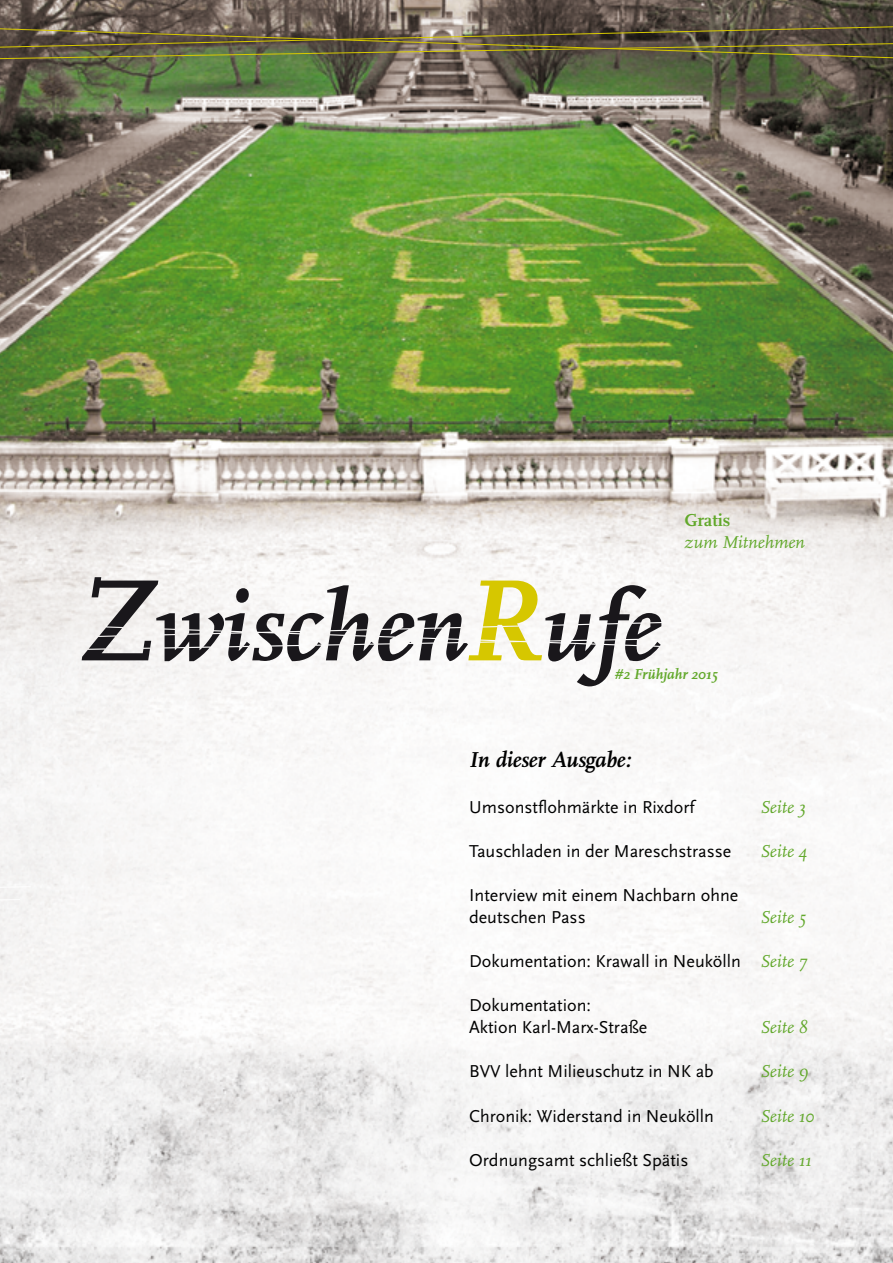
<style>
.page{position:relative;width:893px;height:1263px;background:#fff}
.page>*{position:absolute;margin:0;border:0;box-sizing:border-box;transform-origin:0 0}
.t1{font:italic 700 22.5px "Scala";color:#000}
.sansSerif_aufzählung{font:18px "Scala Sans";color:#000}
.sansSerif_aufzählung-2{font:italic 18px "Scala";color:#62a82b}
.t2{font:700 18px "Scala";color:#62a82b}
.t3{font:italic 700 15px "Scala";color:#62a82b}
.s1{font-family:"Scala";font-style:italic;color:#62a82b}
</style>
<div class="page">
<img style="left:0;top:0;width:893px;height:1263px">
<svg style="left:0;top:1208px;width:893px;height:35px"></svg>
<svg style="left:82px;top:577px;width:579px;height:109px"></svg>
<svg style="left:0;top:886px;width:31px;height:5px"></svg>
<svg style="left:0;top:899px;width:20px;height:4px"></svg>
<svg style="left:0;top:25px;width:893px;height:36px;background:#655e42"></svg>
<p class="t2" style="left:685px;top:510px;width:47px">Gratis</p>
<p class="sansSerif_aufzählung-2" style="left:685px;top:533px;width:122px">zum Mitnehmen</p>
<p class="t3" style="left:614px;top:666px;width:105px">#2 Frühjahr 2015</p>
<p class="t1" style="left:469px;top:747px;width:163px">In dieser Ausgabe:</p>
<p class="sansSerif_aufzählung" style="left:469px;top:797px;width:227px">Umsonstflohmärkte in Rixdorf</p>
<p class="sansSerif_aufzählung-2" style="left:760px;top:798px;width:47px">Seite 3</p>
<p class="sansSerif_aufzählung" style="left:469px;top:841px;width:264px">Tauschladen in der Mareschstrasse</p>
<p class="sansSerif_aufzählung-2" style="left:760px;top:842px;width:48px">Seite 4</p>
<p class="sansSerif_aufzählung" style="left:469px;top:885px;width:271px">Interview mit einem Nachbarn ohne</p>
<p class="sansSerif_aufzählung" style="left:469px;top:907px;width:118px">deutschen Pass</p>
<p class="sansSerif_aufzählung-2" style="left:760px;top:908px;width:47px">Seite 5</p>
<p class="sansSerif_aufzählung" style="left:469px;top:951px;width:339px">Dokumentation: Krawall in Neukölln <span class="s1">Seite 7</span></p>
<p class="sansSerif_aufzählung" style="left:469px;top:996px;width:123px">Dokumentation:</p>
<p class="sansSerif_aufzählung" style="left:469px;top:1018px;width:180px">Aktion Karl-Marx-Straße</p>
<p class="sansSerif_aufzählung-2" style="left:760px;top:1018px;width:49px">Seite 8</p>
<p class="sansSerif_aufzählung" style="left:469px;top:1062px;width:246px">BVV lehnt Milieuschutz in NK ab</p>
<p class="sansSerif_aufzählung-2" style="left:760px;top:1062px;width:50px">Seite 9</p>
<p class="sansSerif_aufzählung" style="left:469px;top:1106px;width:246px">Chronik: Widerstand in Neukölln</p>
<p class="sansSerif_aufzählung-2" style="left:760px;top:1106px;width:56px">Seite 10</p>
<p class="sansSerif_aufzählung" style="left:469px;top:1150px;width:221px">Ordnungsamt schließt Spätis</p>
<p class="sansSerif_aufzählung-2" style="left:760px;top:1150px;width:53px">Seite 11</p>
</div>
